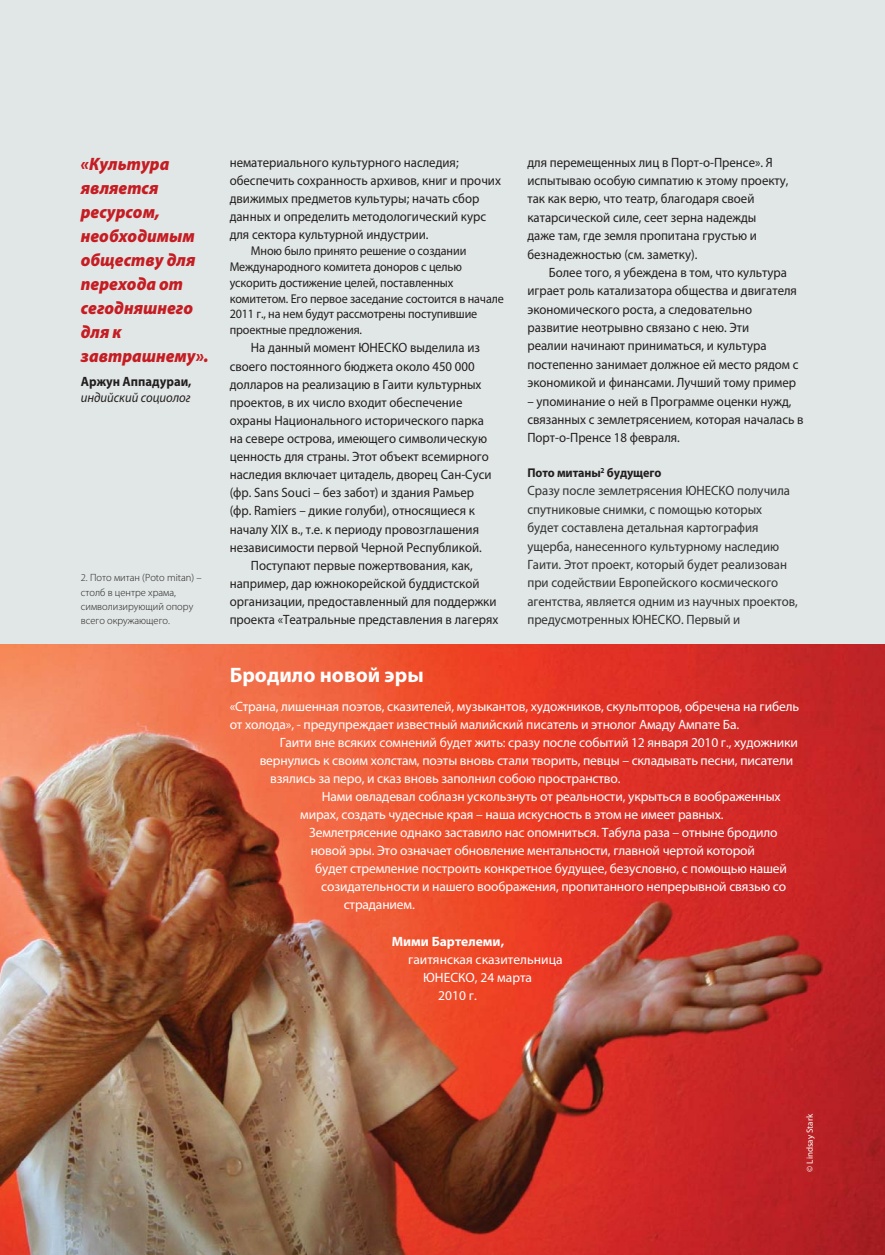
<style>
.page{position:relative;width:885px;height:1255px;background:#fff}
.page>*{position:absolute;margin:0;border:0;box-sizing:border-box;transform-origin:0 0}
.t1{font:700 21px "Myriad Pro";color:#fff}
.t2{font:italic 900 18px/24px "Myriad Pro";color:#c51d23;scale:.94 1}
.t3{font:13.5px/18.5px "Myriad Pro";color:#231f20;scale:.95 1}
.t4{font:13.5px/18px "Myriad Pro";letter-spacing:-.01em;color:#fff}
.t5{font:13.5px/18.5px "Myriad Pro";color:#333;scale:.95 1}
.t6{font:italic 13.5px "Myriad Pro";color:#231f20;scale:.94 1}
.t7{font:700 13.5px "Myriad Pro";color:#231f20;scale:.94 1}
.t8{font:700 13.5px "Myriad Pro";color:#fff}
.t9{font:12.75px/15.9px "Myriad Pro";letter-spacing:-.01em;color:#231f20;scale:.95 1}
.t10{font:700 12.75px "Myriad Pro";letter-spacing:-.01em;color:#231f20;scale:.95 1}
.t11{font:300 10.5px/14.2px "Myriad Pro";color:#231f20}
.t12{font:9px "Myriad Pro";color:#fff}
</style>
<div class="page">
<div style="left:0;top:0;width:884px;height:1254px;background:#e1e7e6"></div>
<img style="left:0;top:644px;width:884px;height:610px">
<h2 class="t2" style="left:81px;top:152px;width:137px">«Культура является ресурсом, необходимым обществу для перехода от сегодняшнего для к завтрашнему».</h2>
<p class="t7" style="left:81px;top:373px;width:119px">Аржун Аппадураи,</p>
<p class="t6" style="left:81px;top:393px;width:118px">индийский социолог</p>
<p class="t11" style="left:81px;top:571px;width:122px">2. Пото митан (Poto mitan) – столб в центре храма, символизирующий опору всего окружающего.</p>
<p class="t3" style="left:230px;top:154px;width:287px">нематериального культурного наследия; обеспечить сохранность архивов, книг и прочих движимых предметов культуры; начать сбор данных и определить методологический курс для сектора культурной индустрии.</p>
<p class="t9" style="left:230px;top:243px;width:290px;text-indent:21px">Мною было принято решение о создании Международного комитета доноров с целью ускорить достижение целей, поставленных комитетом. Его первое заседание состоится в начале 2011 г., на нем будут рассмотрены поступившие проектные предложения.</p>
<p class="t3" style="left:251px;top:339px;width:242px">На данный момент ЮНЕСКО выделила из</p>
<p class="t3" style="left:230px;top:358px;width:259px">своего постоянного бюджета около 450 000</p>
<p class="t3" style="left:230px;top:376px;width:266px">долларов на реализацию в Гаити культурных</p>
<p class="t3" style="left:230px;top:394px;width:246px">проектов, в их число входит обеспечение</p>
<p class="t3" style="left:230px;top:412px;width:269px">охраны Национального исторического парка</p>
<p class="t3" style="left:230px;top:430px;width:272px">на севере острова, имеющего символическую</p>
<p class="t3" style="left:230px;top:448px;width:274px">ценность для страны. Этот объект всемирного</p>
<p class="t3" style="left:230px;top:466px;width:277px">наследия включает цитадель, дворец Сан-Суси</p>
<p class="t3" style="left:230px;top:484px;width:259px">(фр. Sans Souci – без забот) и здания Рамьер</p>
<p class="t3" style="left:230px;top:502px;width:259px">(фр. Ramiers – дикие голуби), относящиеся к</p>
<p class="t3" style="left:230px;top:520px;width:264px">началу XIX в., т.е. к периоду провозглашения</p>
<p class="t3" style="left:230px;top:539px;width:267px">независимости первой Черной Республикой.</p>
<p class="t3" style="left:251px;top:557px;width:235px">Поступают первые пожертвования, как,</p>
<p class="t3" style="left:230px;top:575px;width:264px">например, дар южнокорейской буддистской</p>
<p class="t3" style="left:230px;top:593px;width:282px">организации, предоставленный для поддержки</p>
<p class="t3" style="left:230px;top:611px;width:284px">проекта «Театральные представления в лагерях</p>
<p class="t3" style="left:527px;top:154px;width:276px">для перемещенных лиц в Порт-о-Пренсе». Я испытываю особую симпатию к этому проекту, так как верю, что театр, благодаря своей катарсической силе, сеет зерна надежды<br>даже там, где земля пропитана грустью и безнадежностью (см. заметку).</p>
<p class="t3" style="left:527px;top:264px;width:287px;text-indent:21px">Более того, я убеждена в том, что культура играет роль катализатора общества и двигателя экономического роста, а следовательно развитие неотрывно связано с нею. Эти<br>реалии начинают приниматься, и культура постепенно занимает должное ей место рядом с экономикой и финансами. Лучший тому пример</p>
<p class="t3" style="left:527px;top:393px;width:292px">– упоминание о ней в Программе оценки нужд, связанных с землетрясением, которая началась в<br>Порт-о-Пренсе 18 февраля.</p>
<p class="t10" style="left:527px;top:465px;width:142px">Пото митаны<sup>2</sup> будущего</p>
<p class="t5" style="left:527px;top:482px;width:286px">Сразу после землетрясения ЮНЕСКО получила спутниковые снимки, с помощью которых<br>будет составлена детальная картография ущерба, нанесенного культурному наследию Гаити. Этот проект, который будет реализован при содействии Европейского космического агентства, является одним из научных проектов, предусмотренных ЮНЕСКО. Первый и</p>
<h1 class="t1" style="left:230px;top:662px;width:195px">Бродило новой эры</h1>
<p class="t4" style="left:230px;top:698px;width:570px">«Страна, лишенная поэтов, сказителей, музыкантов, художников, скульпторов, обречена на гибель от холода», - предупреждает известный малийский писатель и этнолог Амаду Ампате Ба.</p>
<p class="t4" style="left:280px;top:734px;width:519px">Гаити вне всяких сомнений будет жить: сразу после событий 12 января 2010 г., художники</p>
<p class="t4" style="left:259px;top:752px;width:535px">вернулись к своим холстам, поэты вновь стали творить, певцы – складывать песни, писатели</p>
<p class="t4" style="left:270px;top:770px;width:352px">взялись за перо, и сказ вновь заполнил собою пространство.</p>
<p class="t4" style="left:321px;top:788px;width:460px">Нами овладевал соблазн ускользнуть от реальности, укрыться в воображенных</p>
<p class="t4" style="left:300px;top:806px;width:425px">мирах, создать чудесные края – наша искусность в этом не имеет равных.</p>
<p class="t4" style="left:309px;top:824px;width:470px">Землетрясение однако заставило нас опомниться. Табула раза – отныне бродило</p>
<p class="t4" style="left:310px;top:842px;width:446px">новой эры. Это означает обновление ментальности, главной чертой которой</p>
<p class="t4" style="left:315px;top:860px;width:473px">будет стремление построить конкретное будущее, безусловно, с помощью нашей</p>
<p class="t4" style="left:321px;top:878px;width:466px">созидательности и нашего воображения, пропитанного непрерывной связью со</p>
<p class="t4" style="left:343px;top:896px;width:73px">страданием.</p>
<p class="t8" style="left:391px;top:933px;width:114px">Мими Бартелеми,</p>
<p class="t4" style="left:408px;top:951px;width:156px">гаитянская сказительница</p>
<p class="t4" style="left:423px;top:969px;width:110px">ЮНЕСКО, 24 марта</p>
<p class="t4" style="left:438px;top:987px;width:40px">2010 г.</p>
<p class="t12" style="left:806px;top:1171px;width:59px;rotate:-90deg">© Lindsay Stark</p>
</div>
